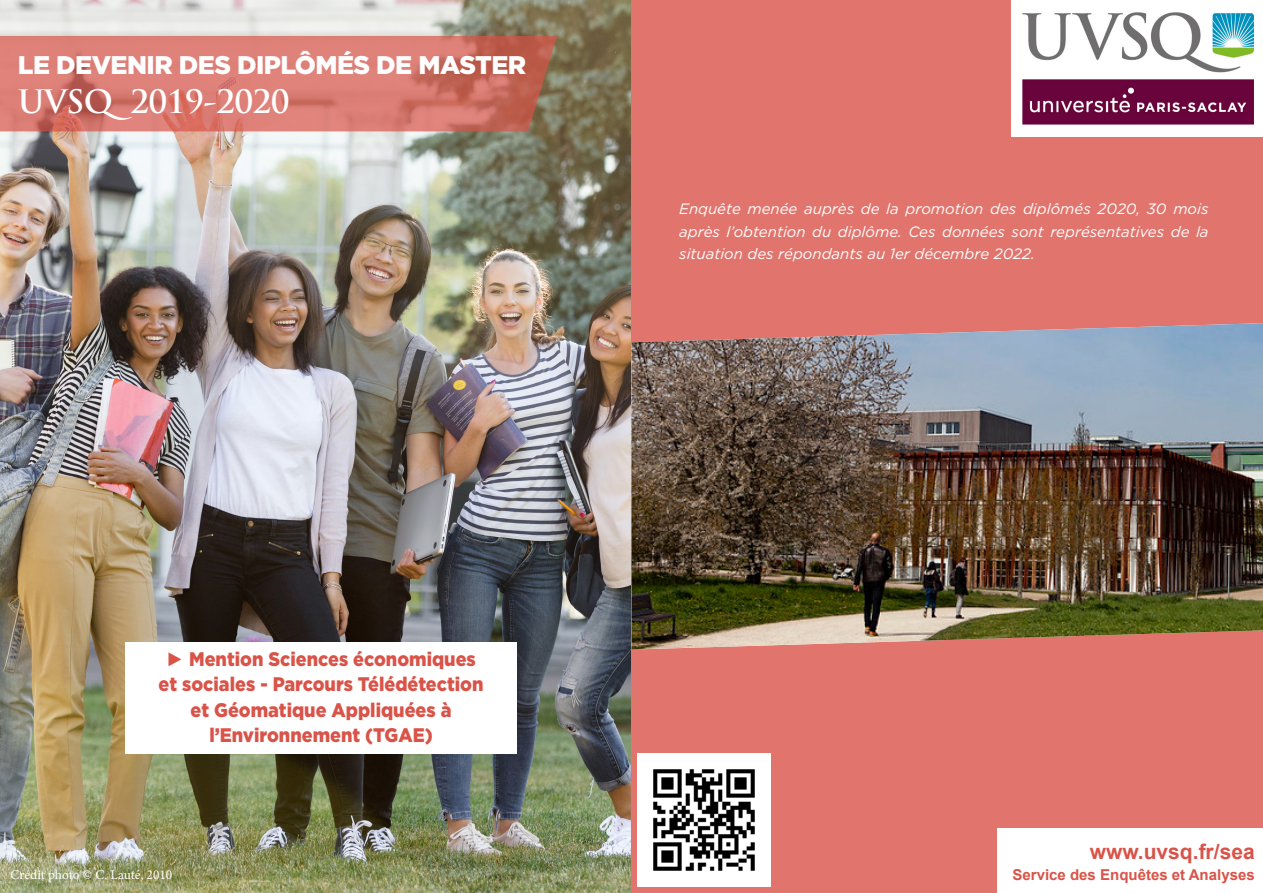
<style>
.page{position:relative;width:1263px;height:893px;background:#fff}
.page>*{position:absolute;margin:0;border:0;box-sizing:border-box;transform-origin:0 0}
.t1{font:700 31.5px "Trajan Pro";letter-spacing:-.02em;color:#fff}
.t2{font:900 25.5px "Gotham";letter-spacing:-.02em;color:#fff}
.t3{font:700 21px "Arial";color:#d95348}
.t4{font:900 19.65px/25.5px "Gotham";color:#d95348;text-align:center;scale:.92 1}
.t5{font:italic 15px/22.5px "Gotham";color:#fff;text-align:justify}
.t6{font:700 15px "Arial";color:#d95348}
.t7{font:13.5px "Minion Pro";letter-spacing:-.005em;color:#fff}
.s1{font-family:"Arial"}
</style>
<div class="page">
<img style="left:0;top:0;width:631px;height:893px">
<div style="left:631px;top:0;width:632px;height:893px;background:#e1756d"></div>
<img style="left:1012px;top:0;width:251px;height:136px">
<div style="left:997px;top:828px;width:266px;height:65px;background:#fff"></div>
<img style="left:638px;top:754px;width:133px;height:133px">
<svg style="left:0;top:36px;width:557px;height:95px;background:#d3776d"></svg>
<div style="left:125px;top:642px;width:392px;height:112px;background:#fff"></div>
<img style="left:631px;top:323px;width:632px;height:326px">
<p class="t2" style="left:18px;top:48px;width:510px">LE DEVENIR DES DIPLÔMÉS DE MASTER</p>
<p class="t1" style="left:18px;top:82px;width:273px">UVSQ2019-2020</p>
<p class="t5" style="left:679px;top:198px;width:531px">Enquête menée auprès de la promotion des diplômés 2020, 30 mois après l’obtention du diplôme. Ces données sont représentatives de la situation des répondants au 1er décembre 2022.</p>
<p class="t4" style="left:159px;top:646px;width:355px"><span class="s1">►</span> Mention Sciences économiques et sociales - Parcours Télédétection et Géomatique Appliquées à l’Environnement (TGAE)</p>
<p class="t7" style="left:11px;top:865px;width:163px">Crédit photo © C. Lauté, 2010</p>
<p class="t3" style="left:1090px;top:837px;width:166px">www.uvsq.fr/sea</p>
<p class="t6" style="left:1012px;top:864px;width:244px">Service des Enquêtes et Analyses</p>
</div>
